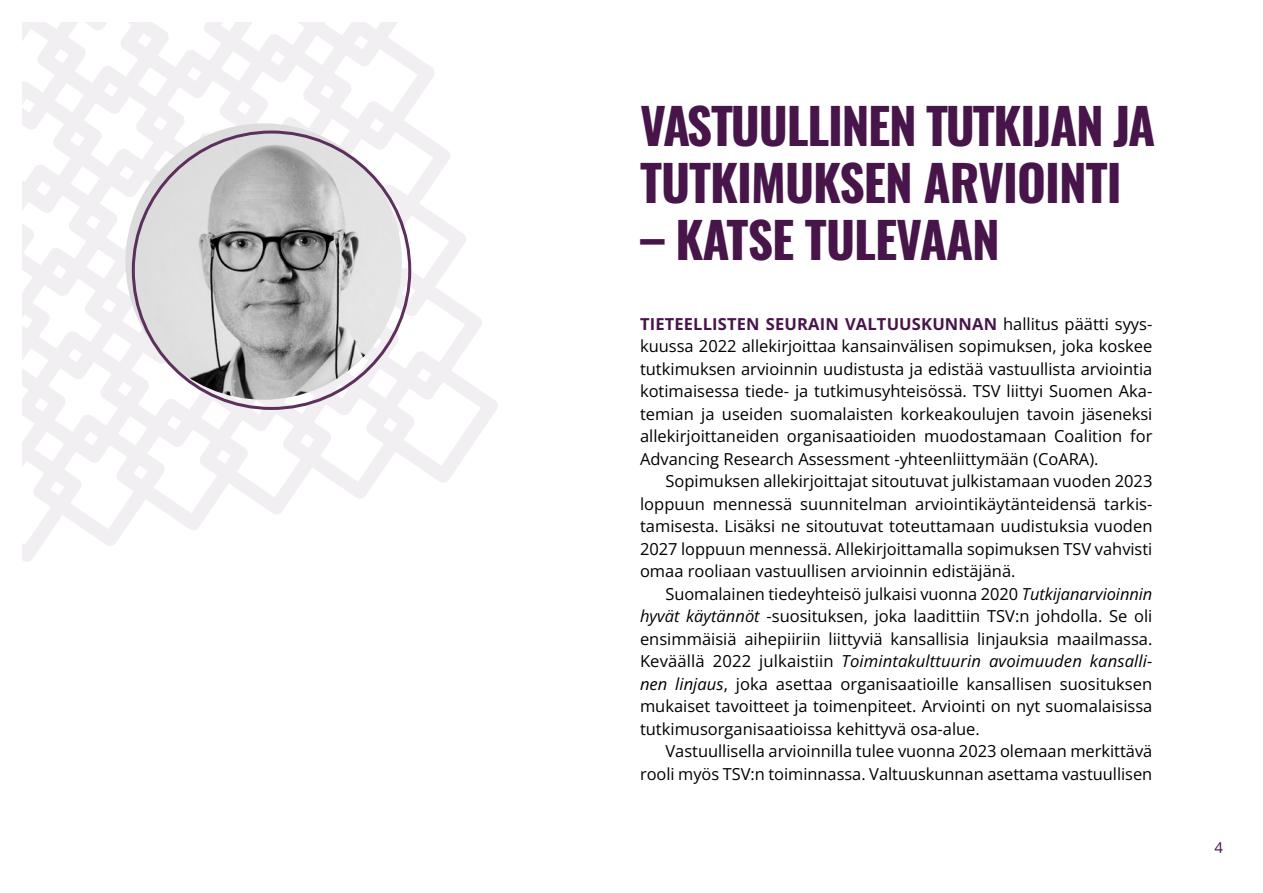
<style>
.page{position:relative;width:1263px;height:893px;background:#fff}
.page>*{position:absolute;margin:0;border:0;box-sizing:border-box;transform-origin:0 0}
.H1_Otsikko_-_1_taso{font:700 49.5px/57px "Oswald";letter-spacing:-.02em;color:#47154a}
.t1{font:16.5px "Open Sans";color:#000}
.t2{font:italic 16.5px "Open Sans";letter-spacing:.005em;color:#000}
.t3{font:700 16.5px "Open Sans";letter-spacing:.01em;color:#47154a}
.t4{font:15px "Open Sans";color:#47154a}
.s1{font-weight:400;color:#000}
.s2{font-style:italic}
.s3{font-style:normal}
</style>
<div class="page">
<svg style="left:22px;top:22px;width:476px;height:540px"></svg>
<img style="left:125px;top:123px;width:277px;height:277px;border-radius:138px">
<h1 class="H1_Otsikko_-_1_taso" style="left:640px;top:100px;width:517px">VASTUULLINEN TUTKIJAN JA<br>TUTKIMUKSEN ARVIOINTI</h1>
<h1 class="H1_Otsikko_-_1_taso" style="left:640px;top:214px;width:362px">– KATSE TULEVAAN</h1>
<p class="t3" style="left:640px;top:312px;width:514px">TIETEELLISTEN SEURAIN VALTUUSKUNNAN <span class="s1">hallitus päätti syys-</span></p>
<p class="t1" style="left:640px;top:335px;width:514px">kuussa 2022 allekirjoittaa kansainvälisen sopimuksen, joka koskee</p>
<p class="t1" style="left:640px;top:357px;width:514px">tutkimuksen arvioinnin uudistusta ja edistää vastuullista arviointia</p>
<p class="t1" style="left:640px;top:380px;width:514px">kotimaisessa tiede- ja tutkimusyhteisössä. TSV liittyi Suomen Aka-</p>
<p class="t1" style="left:640px;top:402px;width:514px">temian ja useiden suomalaisten korkeakoulujen tavoin jäseneksi</p>
<p class="t1" style="left:640px;top:425px;width:514px">allekirjoittaneiden organisaatioiden muodostamaan Coalition for</p>
<p class="t1" style="left:640px;top:447px;width:460px">Advancing Research Assessment -yhteenliittymään (CoARA).</p>
<p class="t1" style="left:665px;top:470px;width:488px">Sopimuksen allekirjoittajat sitoutuvat julkistamaan vuoden 2023</p>
<p class="t1" style="left:640px;top:492px;width:514px">loppuun mennessä suunnitelman arviointikäytänteidensä tarkis-</p>
<p class="t1" style="left:640px;top:515px;width:514px">tamisesta. Lisäksi ne sitoutuvat toteuttamaan uudistuksia vuoden</p>
<p class="t1" style="left:640px;top:537px;width:514px">2027 loppuun mennessä. Allekirjoittamalla sopimuksen TSV vahvisti</p>
<p class="t1" style="left:640px;top:560px;width:377px">omaa rooliaan vastuullisen arvioinnin edistäjänä.</p>
<p class="t1" style="left:665px;top:582px;width:488px">Suomalainen tiedeyhteisö julkaisi vuonna 2020 <span class="s2">Tutkijanarvioinnin</span></p>
<p class="t1" style="left:640px;top:605px;width:514px"><span class="s2">hyvät käytännöt</span> -suosituksen, joka laadittiin TSV:n johdolla. Se oli</p>
<p class="t1" style="left:640px;top:627px;width:514px">ensimmäisiä aihepiiriin liittyviä kansallisia linjauksia maailmassa.</p>
<p class="t2" style="left:640px;top:650px;width:514px"><span class="s3">Keväällä 2022 julkaistiin</span> Toimintakulttuurin avoimuuden kansalli-</p>
<p class="t1" style="left:640px;top:672px;width:514px"><span class="s2">nen linjaus</span>, joka asettaa organisaatioille kansallisen suosituksen</p>
<p class="t1" style="left:640px;top:695px;width:514px">mukaiset tavoitteet ja toimenpiteet. Arviointi on nyt suomalaisissa</p>
<p class="t1" style="left:640px;top:717px;width:341px">tutkimusorganisaatioissa kehittyvä osa-alue.</p>
<p class="t1" style="left:665px;top:740px;width:488px">Vastuullisella arvioinnilla tulee vuonna 2023 olemaan merkittävä</p>
<p class="t1" style="left:640px;top:762px;width:514px">rooli myös TSV:n toiminnassa. Valtuuskunnan asettama vastuullisen</p>
<p class="t4" style="left:1214px;top:837px;width:10px">4</p>
</div>
